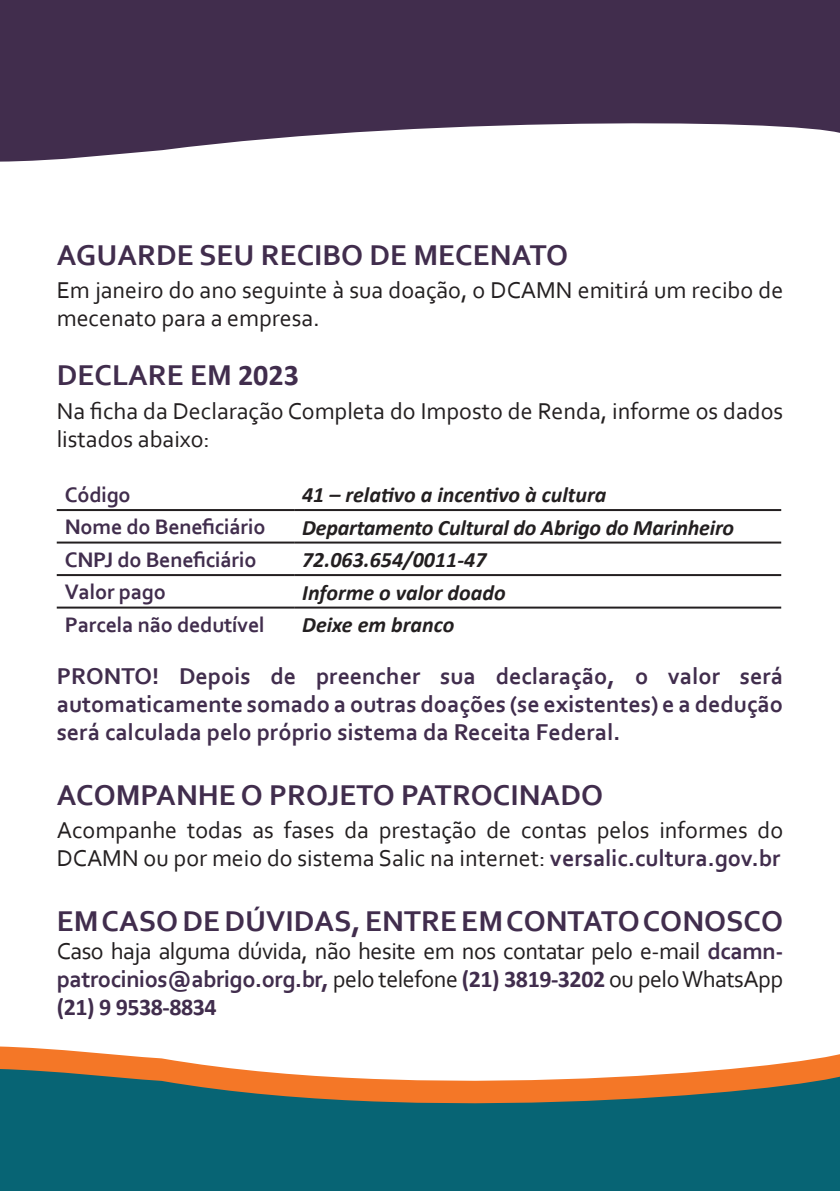
<style>
.page{position:relative;width:840px;height:1191px;background:#fff}
.page>*{position:absolute;margin:0;border:0;box-sizing:border-box;transform-origin:0 0}
.t1{font:700 30px "Corbel";color:#412d4d}
.t2{font:24px/28px "Corbel";color:#231f20}
.t3{font:700 24px/28px "Corbel";color:#412d4d;text-align:justify}
.t4{font:24px/28px "Corbel";letter-spacing:-.02em;color:#231f20}
.t5{font:700 24px "Calibri";letter-spacing:-.02em;color:#412d4d}
.t6{font:italic 700 22px "Calibri";color:#231f20}
.t7{font:700 22px "Corbel";letter-spacing:-.01em;color:#412d4d}
.s1{font-family:"Calibri"}
.s2{font-weight:700;color:#412d4d}
.s3{font-family:"Calibri";font-weight:700;color:#412d4d}
</style>
<div class="page">
<hr style="left:57px;top:509px;width:237px;height:2px;background:#231f20">
<hr style="left:294px;top:509px;width:486px;height:2px;background:#231f20">
<hr style="left:57px;top:541px;width:237px;height:2px;background:#231f20">
<hr style="left:294px;top:541px;width:486px;height:2px;background:#231f20">
<hr style="left:57px;top:574px;width:237px;height:2px;background:#231f20">
<hr style="left:294px;top:574px;width:486px;height:2px;background:#231f20">
<hr style="left:57px;top:606px;width:237px;height:2px;background:#231f20">
<hr style="left:294px;top:606px;width:486px;height:2px;background:#231f20">
<svg style="left:0;top:0;width:839px;height:162px;fill:#412d4d"></svg>
<svg style="left:0;top:1053px;width:839px;height:138px;background:#4a7978"></svg>
<p class="t1" style="left:57px;top:236px;width:513px">AGUARDE SEU RECIBO DE MECENATO</p>
<p class="t2" style="left:57px;top:276px;width:727px">Em janeiro do ano seguinte à sua doação, o DCAMN emitirá um recibo de mecenato para a empresa.</p>
<p class="t1" style="left:57px;top:356px;width:243px">DECLARE EM <span class="s1">2023</span></p>
<p class="t2" style="left:57px;top:396px;width:727px">Na ficha da Declaração Completa do Imposto de Renda, informe os dados listados abaixo:</p>
<p class="t7" style="left:65px;top:481px;width:67px">Código</p>
<p class="t6" style="left:302px;top:479px;width:306px">41 – relativo a incentivo à cultura</p>
<p class="t7" style="left:65px;top:513px;width:202px">Nome do Beneficiário</p>
<p class="t6" style="left:302px;top:511px;width:433px">Departamento Cultural do Abrigo do Marinheiro</p>
<p class="t7" style="left:65px;top:546px;width:193px">CNPJ do Beneficiário</p>
<p class="t6" style="left:302px;top:544px;width:186px">72.063.654/0011-47</p>
<p class="t7" style="left:65px;top:578px;width:103px">Valor pago</p>
<p class="t6" style="left:302px;top:576px;width:205px">Informe o valor doado</p>
<p class="t7" style="left:65px;top:611px;width:201px">Parcela não dedutível</p>
<p class="t6" style="left:302px;top:609px;width:154px">Deixe em branco</p>
<p class="t3" style="left:57px;top:661px;width:727px">PRONTO! Depois de preencher sua declaração, o valor será automaticamente somado a outras doações (se existentes) e a dedução será calculada pelo próprio sistema da Receita Federal.</p>
<p class="t1" style="left:57px;top:776px;width:547px">ACOMPANHE O PROJETO PATROCINADO</p>
<p class="t2" style="left:57px;top:815px;width:727px">Acompanhe todas as fases da prestação de contas pelos informes do<br>DCAMN ou por meio do sistema Salic na internet: <span class="s2">versalic.cultura.gov.br</span></p>
<p class="t1" style="left:57px;top:902px;width:727px">EM CASO DE DÚVIDAS, ENTRE EM CONTATO CONOSCO</p>
<p class="t4" style="left:57px;top:936px;width:727px">Caso haja alguma dúvida, não hesite em nos contatar pelo e-mail <span class="s2">dcamn&shy;patrocinios@abrigo.org.br,</span> pelo telefone <span class="s3">(21) 3819-3202</span> ou pelo WhatsApp</p>
<p class="t5" style="left:57px;top:989px;width:161px">(21) 9 9538-8834</p>
</div>
